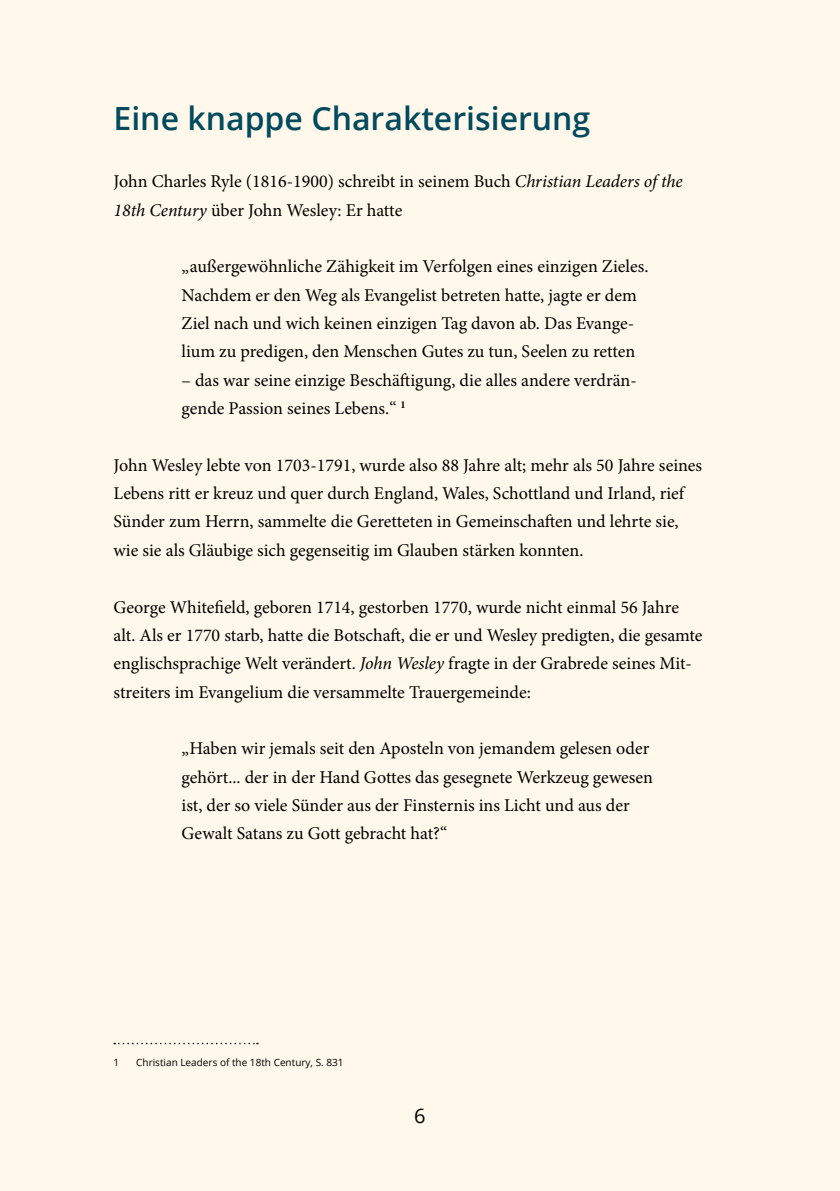
<style>
.page{position:relative;width:840px;height:1191px;background:#fff}
.page>*{position:absolute;margin:0;border:0;box-sizing:border-box;transform-origin:0 0}
.t1{font:600 32px "Open Sans";color:#024a5d}
.t2{font:20px "Open Sans";color:#000}
.t3{font:18px/28.4px "Minion Pro";color:#000}
.t4{font:10px "Open Sans";color:#000}
.s1{font-style:italic}
</style>
<div class="page">
<div style="left:0;top:0;width:839px;height:1191px;background:#fff8eb"></div>
<svg style="left:114px;top:1042px;width:144px;height:2px"></svg>
<h1 class="t1" style="left:113px;top:97px;width:478px">Eine knappe Charakterisierung</h1>
<p class="t3" style="left:113px;top:167px;width:570px">John Charles Ryle (1816-1900) schreibt in seinem Buch <span class="s1">Christian Leaders of the<br>18th Century</span> über John Wesley: Er hatte</p>
<p class="t3" style="left:181px;top:252px;width:468px">„außergewöhnliche Zähigkeit im Verfolgen eines einzigen Zieles.<br>Nachdem er den Weg als Evangelist betreten hatte, jagte er dem Ziel nach und wich keinen einzigen Tag davon ab. Das Evange&shy;lium zu predigen, den Menschen Gutes zu tun, Seelen zu retten</p>
<p class="t3" style="left:181px;top:366px;width:456px">– das war seine einzige Beschäftigung, die alles andere verdrän&shy;gende Passion seines Lebens.“ <sup>1</sup></p>
<p class="t3" style="left:113px;top:451px;width:590px">John Wesley lebte von 1703-1791, wurde also 88 Jahre alt; mehr als 50 Jahre seines Lebens ritt er kreuz und quer durch England, Wales, Schottland und Irland, rief Sünder zum Herrn, sammelte die Geretteten in Gemeinschaften und lehrte sie, wie sie als Gläubige sich gegenseitig im Glauben stärken konnten.</p>
<p class="t3" style="left:113px;top:592px;width:590px">George Whitefield, geboren 1714, gestorben 1770, wurde nicht einmal 56 Jahre alt. Als er 1770 starb, hatte die Botschaft, die er und Wesley predigten, die gesamte englischsprachige Welt verändert. <span class="s1">John Wesley</span> fragte in der Grabrede seines Mit&shy;streiters im Evangelium die versammelte Trauergemeinde:</p>
<p class="t3" style="left:181px;top:734px;width:473px">„Haben wir jemals seit den Aposteln von jemandem gelesen oder gehört... der in der Hand Gottes das gesegnete Werkzeug gewesen ist, der so viele Sünder aus der Finsternis ins Licht und aus der Gewalt Satans zu Gott gebracht hat?“</p>
<p class="t4" style="left:113px;top:1055px;width:7px">1</p>
<p class="t4" style="left:136px;top:1055px;width:209px">Christian Leaders of the 18th Century, S. 831</p>
<p class="t2" style="left:414px;top:1102px;width:13px">6</p>
</div>
